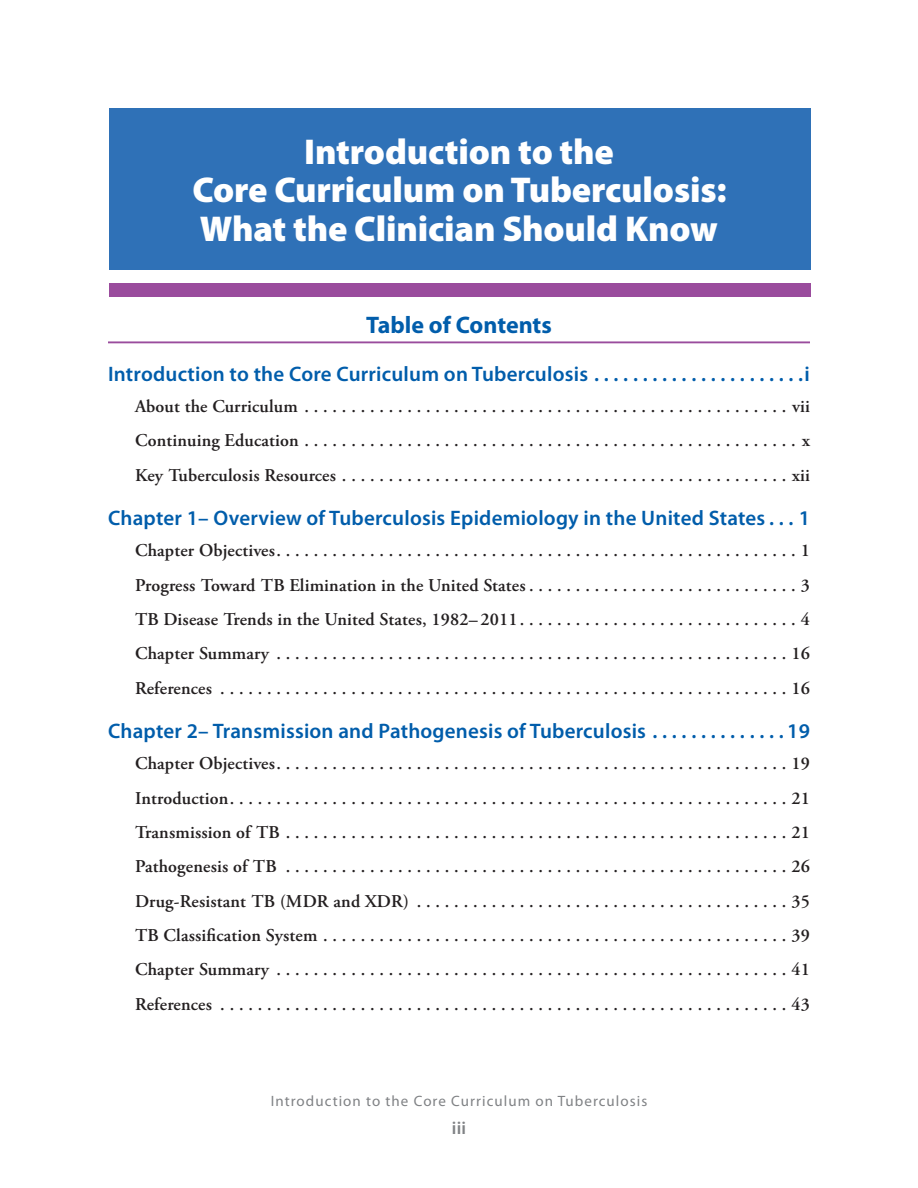
<style>
.page{position:relative;width:918px;height:1188px;background:#fff}
.page>*{position:absolute;margin:0;border:0;box-sizing:border-box;transform-origin:0 0}
.Chapter_Divider{font:900 36px/39px "Myriad Pro";letter-spacing:-.005em;color:#fff;text-align:center}
.H1_First_Level_Headi{font:700 24px "Myriad Pro";color:#015dab}
.TOC_List_-_H1{font:600 21px "Myriad Pro";letter-spacing:.01em;color:#015dab}
.TOC_text_-_main{font:600 18px "Adobe Garamond Pro";letter-spacing:.01em;color:#231f20}
.t1{font:600 18px "Myriad Pro";color:#808285}
.t2{font:15px "Myriad Pro";letter-spacing:.07em;color:#808285}
</style>
<div class="page">
<div style="left:109px;top:108px;width:702px;height:162px;background:#2f71b7"></div>
<div style="left:109px;top:284px;width:702px;height:13px;background:#9a4c9d"></div>
<hr style="left:108px;top:341px;width:702px;height:2px;background:#9a4c9d">
<p class="Chapter_Divider" style="left:193px;top:132px;width:536px">Introduction to the<br>Core Curriculum on Tuberculosis:<br>What the Clinician Should Know</p>
<p class="H1_First_Level_Headi" style="left:366px;top:310px;width:187px">Table of Contents</p>
<p class="TOC_List_-_H1" style="left:108px;top:361px;width:704px">Introduction to the Core Curriculum on Tuberculosis . . . . . . . . . . . . . . . . . . . . . i</p>
<p class="TOC_text_-_main" style="left:135px;top:396px;width:677px">About the Curriculum . . . . . . . . . . . . . . . . . . . . . . . . . . . . . . . . . . . . . . . . . . . . . . . . . . . . vii</p>
<p class="TOC_text_-_main" style="left:135px;top:430px;width:676px">Continuing Education . . . . . . . . . . . . . . . . . . . . . . . . . . . . . . . . . . . . . . . . . . . . . . . . . . . . . x</p>
<p class="TOC_text_-_main" style="left:135px;top:465px;width:677px">Key Tuberculosis Resources . . . . . . . . . . . . . . . . . . . . . . . . . . . . . . . . . . . . . . . . . . . . . . . . xii</p>
<p class="TOC_List_-_H1" style="left:108px;top:505px;width:704px">Chapter 1– Overview of Tuberculosis Epidemiology in the United States . . . 1</p>
<p class="TOC_text_-_main" style="left:135px;top:540px;width:677px">Chapter Objectives . . . . . . . . . . . . . . . . . . . . . . . . . . . . . . . . . . . . . . . . . . . . . . . . . . . . . . . . 1</p>
<p class="TOC_text_-_main" style="left:135px;top:574px;width:676px">Progress Toward TB Elimination in the United States . . . . . . . . . . . . . . . . . . . . . . . . . . . . . 3</p>
<p class="TOC_text_-_main" style="left:135px;top:609px;width:677px">TB Disease Trends in the United States, 1982– 2011 . . . . . . . . . . . . . . . . . . . . . . . . . . . . . . 4</p>
<p class="TOC_text_-_main" style="left:135px;top:643px;width:677px">Chapter Summary . . . . . . . . . . . . . . . . . . . . . . . . . . . . . . . . . . . . . . . . . . . . . . . . . . . . . . . 16</p>
<p class="TOC_text_-_main" style="left:135px;top:678px;width:676px">References . . . . . . . . . . . . . . . . . . . . . . . . . . . . . . . . . . . . . . . . . . . . . . . . . . . . . . . . . . . . . 16</p>
<p class="TOC_List_-_H1" style="left:108px;top:718px;width:704px">Chapter 2– Transmission and Pathogenesis of Tuberculosis . . . . . . . . . . . . . 19</p>
<p class="TOC_text_-_main" style="left:135px;top:753px;width:677px">Chapter Objectives . . . . . . . . . . . . . . . . . . . . . . . . . . . . . . . . . . . . . . . . . . . . . . . . . . . . . . . 19</p>
<p class="TOC_text_-_main" style="left:135px;top:787px;width:676px">Introduction . . . . . . . . . . . . . . . . . . . . . . . . . . . . . . . . . . . . . . . . . . . . . . . . . . . . . . . . . . . . 21</p>
<p class="TOC_text_-_main" style="left:135px;top:822px;width:676px">Transmission of TB . . . . . . . . . . . . . . . . . . . . . . . . . . . . . . . . . . . . . . . . . . . . . . . . . . . . . . 21</p>
<p class="TOC_text_-_main" style="left:135px;top:856px;width:676px">Pathogenesis of TB . . . . . . . . . . . . . . . . . . . . . . . . . . . . . . . . . . . . . . . . . . . . . . . . . . . . . . 26</p>
<p class="TOC_text_-_main" style="left:135px;top:891px;width:676px">Drug-Resistant TB (MDR and XDR) . . . . . . . . . . . . . . . . . . . . . . . . . . . . . . . . . . . . . . . . 35</p>
<p class="TOC_text_-_main" style="left:135px;top:925px;width:676px">TB Classification System . . . . . . . . . . . . . . . . . . . . . . . . . . . . . . . . . . . . . . . . . . . . . . . . . . 39</p>
<p class="TOC_text_-_main" style="left:135px;top:959px;width:676px">Chapter Summary . . . . . . . . . . . . . . . . . . . . . . . . . . . . . . . . . . . . . . . . . . . . . . . . . . . . . . . 41</p>
<p class="TOC_text_-_main" style="left:135px;top:994px;width:676px">References . . . . . . . . . . . . . . . . . . . . . . . . . . . . . . . . . . . . . . . . . . . . . . . . . . . . . . . . . . . . . 43</p>
<p class="t2" style="left:271px;top:1092px;width:378px">Introduction to the Core Curriculum on Tuberculosis</p>
<p class="t1" style="left:452px;top:1116px;width:16px">iii</p>
</div>
